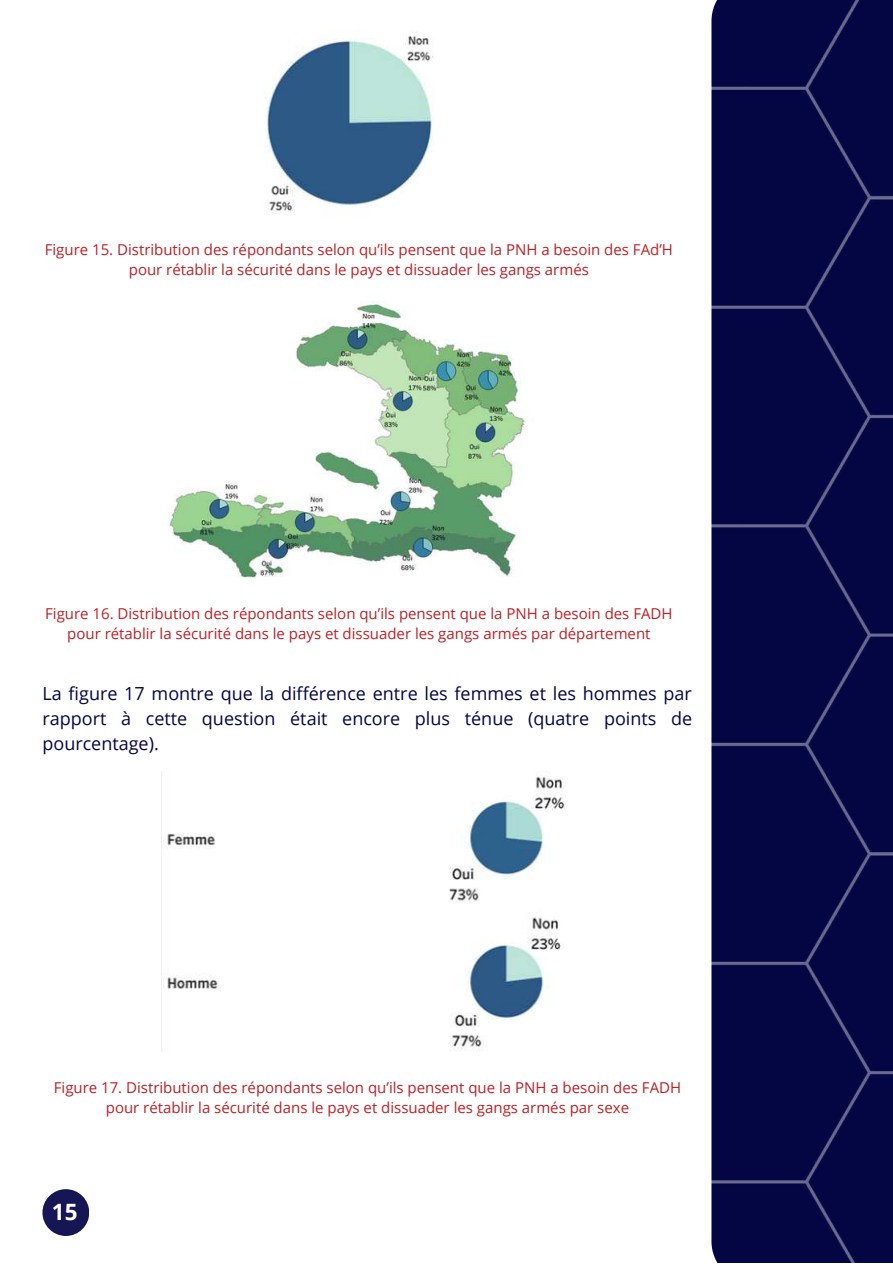
<style>
.page{position:relative;width:893px;height:1264px;background:#fff}
.page>*{position:absolute;margin:0;border:0;box-sizing:border-box;transform-origin:0 0}
.t1{font:700 22.5px "Open Sans";color:#fff}
.t2{font:18px/24.8px "Open Sans";color:#030643;text-align:justify}
.t3{font:15px/20.2px "Open Sans";color:#bc2025;text-align:center}
</style>
<div class="page">
<div style="left:711px;top:0;width:181px;height:1262px;background:#030643"></div>
<img style="left:264px;top:31px;width:170px;height:184px">
<img style="left:169px;top:301px;width:358px;height:277px">
<div style="left:42px;top:1189px;width:47px;height:46px;background:#151653;border-radius:50%"></div>
<img style="left:163px;top:771px;width:403px;height:280px">
<p class="t3" style="left:45px;top:239px;width:629px">Figure 15. Distribution des répondants selon qu’ils pensent que la PNH a besoin des FAd’H pour rétablir la sécurité dans le pays et dissuader les gangs armés</p>
<p class="t3" style="left:45px;top:602px;width:628px">Figure 16. Distribution des répondants selon qu’ils pensent que la PNH a besoin des FADH pour rétablir la sécurité dans le pays et dissuader les gangs armés par département</p>
<p class="t2" style="left:42px;top:680px;width:651px">La figure 17 montre que la différence entre les femmes et les hommes par rapport à cette question était encore plus ténue (quatre points de pourcentage).</p>
<p class="t3" style="left:54px;top:1077px;width:628px">Figure 17. Distribution des répondants selon qu’ils pensent que la PNH a besoin des FADH pour rétablir la sécurité dans le pays et dissuader les gangs armés par sexe</p>
<h1 class="t1" style="left:52px;top:1196px;width:27px">15</h1>
</div>
